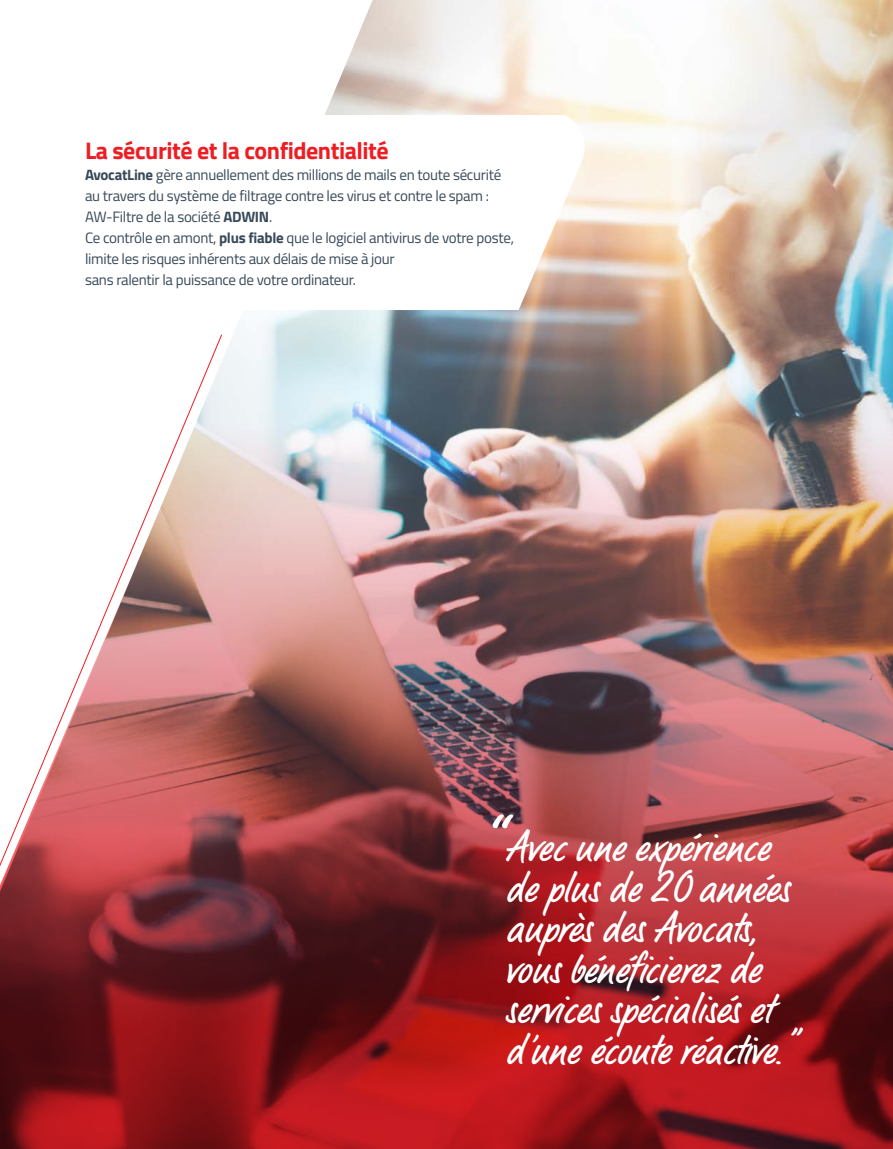
<style>
.page{position:relative;width:893px;height:1149px;background:#fff}
.page>*{position:absolute;margin:0;border:0;box-sizing:border-box;transform-origin:0 0}
.t1{font:77.85px "LP Bambus";color:#fff}
.t2{font:45px/40.5px "LP Bambus";color:#fff}
.t3{font:700 24px "Titillium Web";letter-spacing:-.02em;color:#ee1d23}
.t4{font:15px/21px "Titillium Web";letter-spacing:-.02em;color:#374959}
.s1{font-weight:700}
</style>
<div class="page">
<img style="left:291px;top:0;width:602px;height:313px">
<svg style="left:291px;top:115px;width:301px;height:195px"></svg>
<img style="left:0;top:313px;width:893px;height:835px">
<h3 class="t3" style="left:85px;top:132px;width:305px">La sécurité et la confidentialité</h3>
<p class="t4" style="left:85px;top:164px;width:430px"><span class="s1">AvocatLine</span> gère annuellement des millions de mails en toute sécurité au travers du système de filtrage contre les virus et contre le spam :<br>AW-Filtre de la société <span class="s1">ADWIN</span>.<br>Ce contrôle en amont, <span class="s1">plus fiable</span> que le logiciel antivirus de votre poste, limite les risques inhérents aux délais de mise à jour<br>sans ralentir la puissance de votre ordinateur.</p>
<h1 class="t1" style="left:469px;top:805px;width:21px">“</h1>
<h2 class="t2" style="left:505px;top:830px;width:287px">Avec une expérience de plus de 20 années auprès des Avocats, vous bénéficierez de services spécialisés et d’une écoute réactive.”</h2>
</div>
